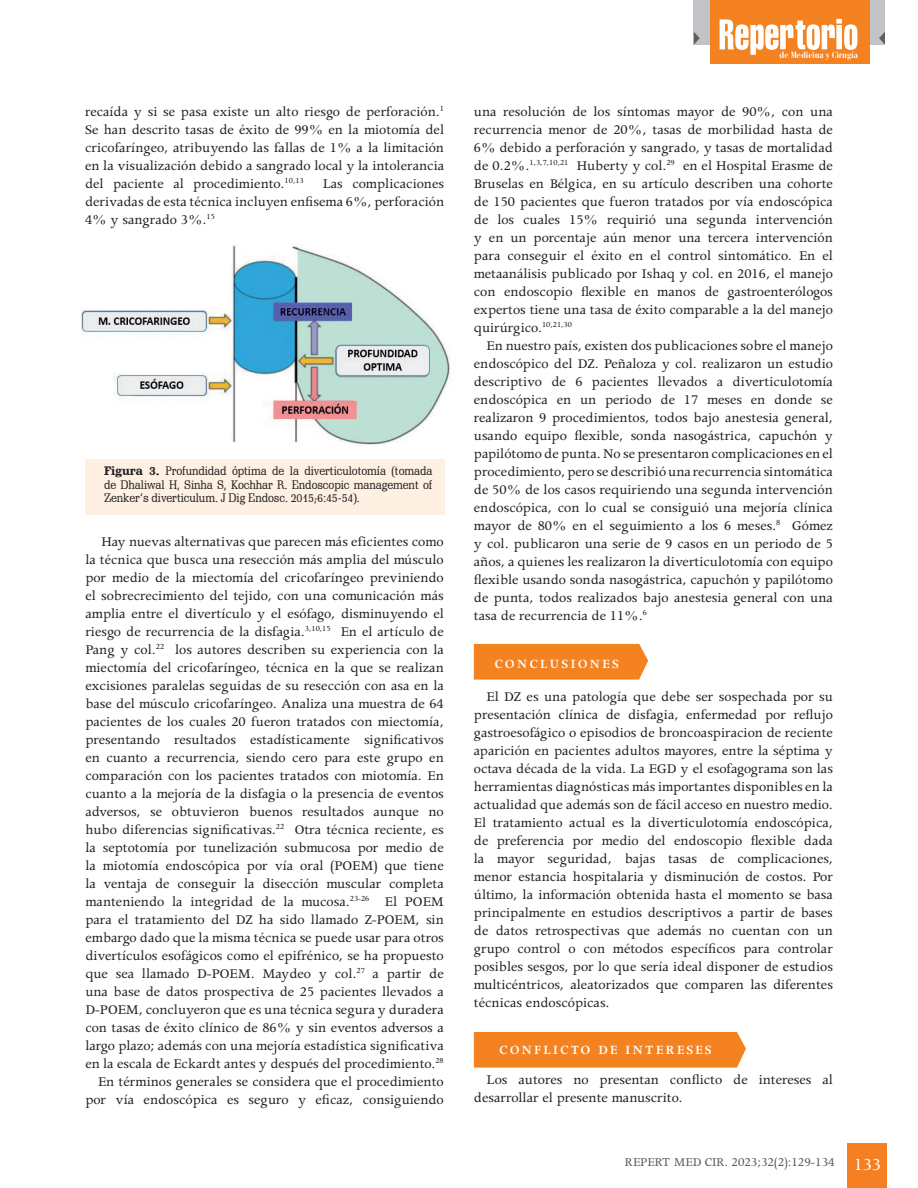
<style>
.page{position:relative;width:918px;height:1188px;background:#fff}
.page>*{position:absolute;margin:0;border:0;box-sizing:border-box;transform-origin:0 0}
.Estilo_de_párrafo_1{font:15px/18px "Apollo MT Std";color:#231f20;text-align:justify}
.t1{font:600 14.25px "Apollo MT Std";letter-spacing:.14em;color:#fff}
.t2{font:13.5px "Apollo MT Std";color:#57585a}
.t3{font:12px/13.5px "Schadow BT";letter-spacing:-.01em;color:#231f20;text-align:justify}
.t4{font:700 condensed 9px "Bauer Bodoni Std";color:#fff}
.s1{font-weight:700}
.s2{font-size:19.05px;color:#fff}
</style>
<div class="page">
<div style="left:848px;top:1143px;width:39px;height:45px;background:#f58023"></div>
<div style="left:693px;top:0;width:192px;height:45px;background:#c2c3c6"></div>
<div style="left:710px;top:0;width:160px;height:64px;background:#f58220"></div>
<svg style="left:720px;top:19px;width:137px;height:36px"></svg>
<svg style="left:694px;top:32px;width:6px;height:13px"></svg>
<svg style="left:879px;top:32px;width:6px;height:13px"></svg>
<img style="left:81px;top:245px;width:369px;height:225px">
<div style="left:85px;top:459px;width:359px;height:55px;background:#fef0e2"></div>
<div style="left:474px;top:644px;width:174px;height:36px;background:#f58220"></div>
<div style="left:474px;top:1032px;width:272px;height:36px;background:#f58220"></div>
<p class="Estilo_de_párrafo_1" style="left:85px;top:104px;width:361px">recaída y si se pasa existe un alto riesgo de perforación.<sup>1<br></sup>Se han descrito tasas de éxito de 99% en la miotomía del cricofaríngeo, atribuyendo las fallas de 1% a la limitación en la visualización debido a sangrado local y la intolerancia del paciente al procedimiento.<sup>10,13</sup></p>
<p class="Estilo_de_párrafo_1" style="left:85px;top:176px;width:361px;text-indent:238px">Las complicaciones derivadas de esta técnica incluyen enfisema 6%, perforación 4% y sangrado 3%.<sup>15</sup></p>
<p class="t3" style="left:104px;top:464px;width:330px"><span class="s1">Figura 3.</span> Profundidad óptima de la diverticulotomía (tomada de Dhaliwal H, Sinha S, Kochhar R. Endoscopic management of Zenker’s diverticulum. J Dig Endosc. 2015;6:45-54).</p>
<p class="Estilo_de_párrafo_1" style="left:85px;top:534px;width:360px;text-indent:16px">Hay nuevas alternativas que parecen más eficientes como la técnica que busca una resección más amplia del músculo por medio de la miectomía del cricofaríngeo previniendo el sobrecrecimiento del tejido, con una comunicación más amplia entre el divertículo y el esófago, disminuyendo el riesgo de recurrencia de la disfagia.<sup>3,10,15</sup> En el artículo de Pang y col.<sup>22</sup> los autores describen su experiencia con la miectomía del cricofaríngeo, técnica en la que se realizan excisiones paralelas seguidas de su resección con asa en la base del músculo cricofaríngeo. Analiza una muestra de 64 pacientes de los cuales 20 fueron tratados con miectomía, presentando resultados estadísticamente significativos en cuanto a recurrencia, siendo cero para este grupo en comparación con los pacientes tratados con miotomía. En cuanto a la mejoría de la disfagia o la presencia de eventos adversos, se obtuvieron buenos resultados aunque no hubo diferencias significativas.<sup>22</sup> Otra técnica reciente, es la septotomía por tunelización submucosa por medio de la miotomía endoscópica por vía oral (POEM) que tiene la ventaja de conseguir la disección muscular completa manteniendo la integridad de la mucosa.<sup>23-26</sup> El POEM para el tratamiento del DZ ha sido llamado Z-POEM, sin embargo dado que la misma técnica se puede usar para otros divertículos esofágicos como el epifrénico, se ha propuesto que sea llamado D-POEM. Maydeo y col.<sup>27</sup> a partir de una base de datos prospectiva de 25 pacientes llevados a D-POEM, concluyeron que es una técnica segura y duradera con tasas de éxito clínico de 86% y sin eventos adversos a largo plazo; además con una mejoría estadística significativa en la escala de Eckardt antes y después del procedimiento.<sup>28</sup></p>
<p class="Estilo_de_párrafo_1" style="left:85px;top:1074px;width:360px;text-align:right">En términos generales se considera que el procedimiento por vía endoscópica es seguro y eficaz, consiguiendo</p>
<p class="t4" style="left:780px;top:50px;width:80px">de Medicina y Cirugía</p>
<p class="Estilo_de_párrafo_1" style="left:474px;top:104px;width:361px">una resolución de los síntomas mayor de 90%, con una recurrencia menor de 20%, tasas de morbilidad hasta de 6% debido a perforación y sangrado, y tasas de mortalidad de 0.2%.<sup>1,3,7,10,21</sup> Huberty y col.<sup>29</sup> en el Hospital Erasme de Bruselas en Bélgica, en su artículo describen una cohorte de 150 pacientes que fueron tratados por vía endoscópica de los cuales 15% requirió una segunda intervención y en un porcentaje aún menor una tercera intervención para conseguir el éxito en el control sintomático. En el metaanálisis publicado por Ishaq y col. en 2016, el manejo con endoscopio flexible en manos de gastroenterólogos expertos tiene una tasa de éxito comparable a la del manejo quirúrgico.<sup>10,21,30</sup></p>
<p class="Estilo_de_párrafo_1" style="left:474px;top:338px;width:361px;text-indent:13px">En nuestro país, existen dos publicaciones sobre el manejo endoscópico del DZ. Peñaloza y col. realizaron un estudio descriptivo de 6 pacientes llevados a diverticulotomía endoscópica en un periodo de 17 meses en donde se realizaron 9 procedimientos, todos bajo anestesia general, usando equipo flexible, sonda nasogástrica, capuchón y papilótomo de punta. No se presentaron complicaciones en el procedimiento, pero se describió una recurrencia sintomática de 50% de los casos requiriendo una segunda intervención endoscópica, con lo cual se consiguió una mejoría clínica mayor de 80% en el seguimiento a los 6 meses.<sup>8</sup> Gómez y col. publicaron una serie de 9 casos en un periodo de 5 años, a quienes les realizaron la diverticulotomía con equipo flexible usando sonda nasogástrica, capuchón y papilótomo de punta, todos realizados bajo anestesia general con una tasa de recurrencia de 11%.<sup>6</sup></p>
<p class="t1" style="left:494px;top:656px;width:126px">CONCLUSIONES</p>
<p class="Estilo_de_párrafo_1" style="left:474px;top:688px;width:361px;text-indent:13px">El DZ es una patología que debe ser sospechada por su presentación clínica de disfagia, enfermedad por reflujo gastroesofágico o episodios de broncoaspiracion de reciente aparición en pacientes adultos mayores, entre la séptima y octava década de la vida. La EGD y el esofagograma son las herramientas diagnósticas más importantes disponibles en la actualidad que además son de fácil acceso en nuestro medio.<br>El tratamiento actual es la diverticulotomía endoscópica, de preferencia por medio del endoscopio flexible dada la mayor seguridad, bajas tasas de complicaciones, menor estancia hospitalaria y disminución de costos. Por último, la información obtenida hasta el momento se basa principalmente en estudios descriptivos a partir de bases de datos retrospectivas que además no cuentan con un grupo control o con métodos específicos para controlar posibles sesgos, por lo que sería ideal disponer de estudios multicéntricos, aleatorizados que comparen las diferentes técnicas endoscópicas.</p>
<p class="t1" style="left:499px;top:1043px;width:214px">CONFLICTO DE INTERESES</p>
<p class="Estilo_de_párrafo_1" style="left:474px;top:1072px;width:361px;text-indent:13px">Los autores no presentan conflicto de intereses al desarrollar el presente manuscrito.</p>
<p class="t2" style="left:625px;top:1155px;width:258px">REPERT MED CIR. 2023;32(2):129-134 <span class="s2">133</span></p>
</div>
